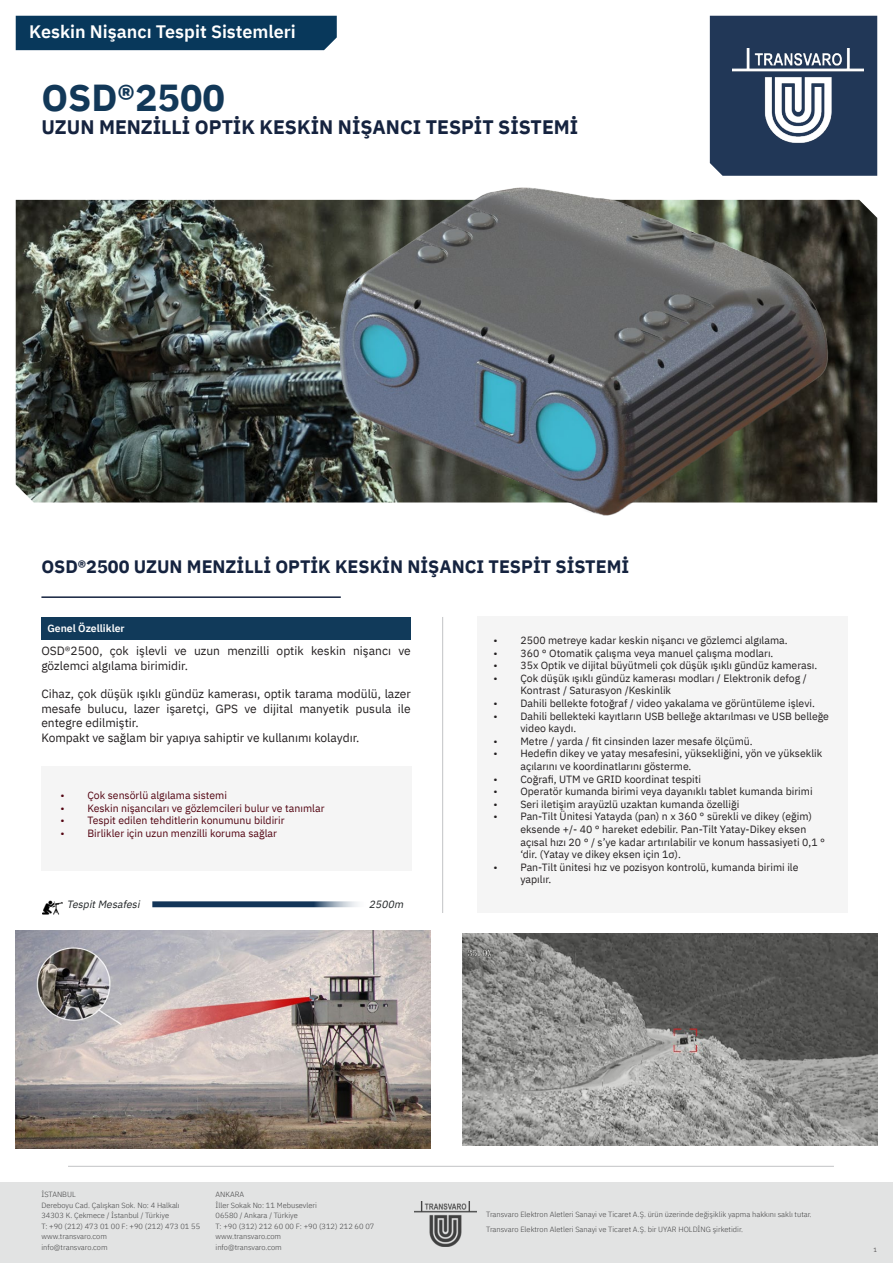
<style>
.page{position:relative;width:893px;height:1263px;background:#fff}
.page>*{position:absolute;margin:0;border:0;box-sizing:border-box;transform-origin:0 0}
.t1{font:700 37.5px "IBM Plex Sans";color:#123858}
.t2{font:700 19.5px "IBM Plex Sans";color:#15233f}
.t3{font:700 18px "IBM Plex Sans";color:#15233f}
.t4{font:600 18px "IBM Plex Sans";color:#fff}
.t5{font:12px/14.4px "IBM Plex Sans";color:#231f20}
.t6{font:10.5px/12.6px "IBM Plex Sans";color:#231f20}
.t7{font:10.5px "IBM Plex Sans";color:#530411}
.t8{font:italic 10.5px "IBM Plex Sans";color:#212527}
.t9{font:600 10.5px "IBM Plex Sans";color:#fff}
.t10{font:300 7.5px/10.5px "IBM Plex Sans";color:#3e3e3f}
.t11{font:300 6px "IBM Plex Sans";color:#231f20}
</style>
<div class="page">
<img style="left:16px;top:200px;width:861px;height:302px">
<div style="left:0;top:1183px;width:893px;height:80px;background:#e2e3e3"></div>
<hr style="left:442px;top:617px;width:1px;height:296px;background:#c2c3c6">
<hr style="left:68px;top:1166px;width:766px;height:1px;background:#c2c3c6">
<hr style="left:41px;top:596px;width:300px;height:2px;background:#15233f">
<img style="left:414px;top:1202px;width:63px;height:45px">
<div style="left:710px;top:16px;width:167px;height:160px;background:#213757"></div>
<img style="left:732px;top:48px;width:131px;height:98px">
<div style="left:16px;top:16px;width:321px;height:34px;background:#08385b"></div>
<div style="left:41px;top:617px;width:370px;height:23px;background:#113a5a"></div>
<div style="left:41px;top:766px;width:371px;height:105px;background:#f5f5f5"></div>
<div style="left:477px;top:617px;width:371px;height:296px;background:#f5f5f5"></div>
<img style="left:340px;top:187px;width:489px;height:328px">
<img style="left:463px;top:934px;width:414px;height:211px">
<img style="left:16px;top:931px;width:414px;height:217px">
<img style="left:42px;top:900px;width:20px;height:15px">
<svg style="left:152px;top:901px;width:206px;height:6px"></svg>
<h3 class="t4" style="left:29px;top:18px;width:268px">Keskin Nişancı Tespit Sistemleri</h3>
<h1 class="t1" style="left:41px;top:68px;width:185px">OSD®2500</h1>
<h2 class="t2" style="left:41px;top:112px;width:538px">UZUN MENZİLLİ OPTİK KESKİN NİŞANCI TESPİT SİSTEMİ</h2>
<h3 class="t3" style="left:41px;top:552px;width:589px">OSD®2500 UZUN MENZİLLİ OPTİK KESKİN NİŞANCI TESPİT SİSTEMİ</h3>
<p class="t9" style="left:47px;top:620px;width:79px">Genel Özellikler</p>
<p class="t5" style="left:41px;top:643px;width:371px">OSD®2500, çok işlevli ve uzun menzilli optik keskin nişancı ve gözlemci algılama birimidir.</p>
<p class="t5" style="left:41px;top:686px;width:371px">Cihaz, çok düşük ışıklı gündüz kamerası, optik tarama modülü, lazer mesafe bulucu, lazer işaretçi, GPS ve dijital manyetik pusula ile entegre edilmiştir.<br>Kompakt ve sağlam bir yapıya sahiptir ve kullanımı kolaydır.</p>
<p class="t7" style="left:60px;top:787px;width:168px">• Çok sensörlü algılama sistemi</p>
<p class="t7" style="left:60px;top:800px;width:266px">• Keskin nişancıları ve gözlemcileri bulur ve tanımlar</p>
<p class="t7" style="left:60px;top:812px;width:226px">• Tespit edilen tehditlerin konumunu bildirir</p>
<p class="t7" style="left:60px;top:825px;width:218px">• Birlikler için uzun menzilli koruma sağlar</p>
<p class="t8" style="left:67px;top:897px;width:77px">TespitMesafesi</p>
<p class="t8" style="left:369px;top:897px;width:39px">2500m</p>
<p class="t6" style="left:493px;top:633px;width:296px">• 2500 metreye kadar keskin nişancı ve gözlemci algılama.</p>
<p class="t6" style="left:493px;top:646px;width:281px">• 360 ° Otomatik çalışma veya manuel çalışma modları.</p>
<p class="t6" style="left:493px;top:658px;width:325px">• 35x Optik ve dijital büyütmeli çok düşük ışıklı gündüz kamerası.</p>
<p class="t6" style="left:520px;top:671px;width:288px;text-indent:-27px">• Çok düşük ışıklı gündüz kamerası modları / Elektronik defog /<br>Kontrast / Saturasyon /Keskinlik</p>
<p class="t6" style="left:493px;top:696px;width:323px">• Dahili bellekte fotoğraf / video yakalama ve görüntüleme işlevi.</p>
<p class="t6" style="left:520px;top:709px;width:310px;text-indent:-27px">• Dahili bellekteki kayıtların USB belleğe aktarılması ve USB belleğe video kaydı.</p>
<p class="t6" style="left:493px;top:734px;width:261px">• Metre / yarda / fit cinsinden lazer mesafe ölçümü.</p>
<p class="t6" style="left:520px;top:746px;width:303px;text-indent:-27px">• Hedefin dikey ve yatay mesafesini, yüksekliğini, yön ve yükseklik açılarını ve koordinatlarını gösterme.</p>
<p class="t6" style="left:493px;top:772px;width:209px">• Coğrafi, UTM ve GRID koordinat tespiti</p>
<p class="t6" style="left:493px;top:784px;width:321px">• Operatör kumanda birimi veya dayanıklı tablet kumanda birimi</p>
<p class="t6" style="left:493px;top:797px;width:247px">• Seri iletişim arayüzlü uzaktan kumanda özelliği</p>
<p class="t6" style="left:520px;top:809px;width:306px;text-indent:-27px">• Pan-Tilt Ünitesi Yatayda (pan) n x 360 ° sürekli ve dikey (eğim) eksende +/- 40 ° hareket edebilir. Pan-Tilt Yatay-Dikey eksen açısal hızı 20 ° / s’ye kadar artırılabilir ve konum hassasiyeti 0,1 ° ‘dir. (Yatay ve dikey eksen için 1σ).</p>
<p class="t6" style="left:520px;top:860px;width:280px;text-indent:-27px">• Pan-Tilt ünitesi hız ve pozisyon kontrolü, kumanda birimi ile yapılır.</p>
<p class="t10" style="left:41px;top:1189px;width:160px">İSTANBUL<br>Dereboyu Cad. Çalışkan Sok. No: 4 Halkalı<br>34303 K. Çekmece / İstanbul / Türkiye<br>T: +90 (212) 473 01 00 F: +90 (212) 473 01 55 www.transvaro.com<br>info@transvaro.com</p>
<p class="t10" style="left:216px;top:1189px;width:160px">ANKARA<br>İller Sokak No: 11 Mebusevleri<br>06580 / Ankara / Türkiye<br>T: +90 (312) 212 60 00 F: +90 (312) 212 60 07 www.transvaro.com<br>info@transvaro.com</p>
<p class="t10" style="left:486px;top:1206px;width:327px;line-height:14.4px">Transvaro Elektron Aletleri Sanayi ve Ticaret A.Ş. ürün üzerinde değişiklik yapma hakkını saklı tutar.<br>Transvaro Elektron Aletleri Sanayi ve Ticaret A.Ş. bir UYAR HOLDİNG şirketidir.</p>
<p class="t11" style="left:874px;top:1245px;width:5px">1</p>
</div>
